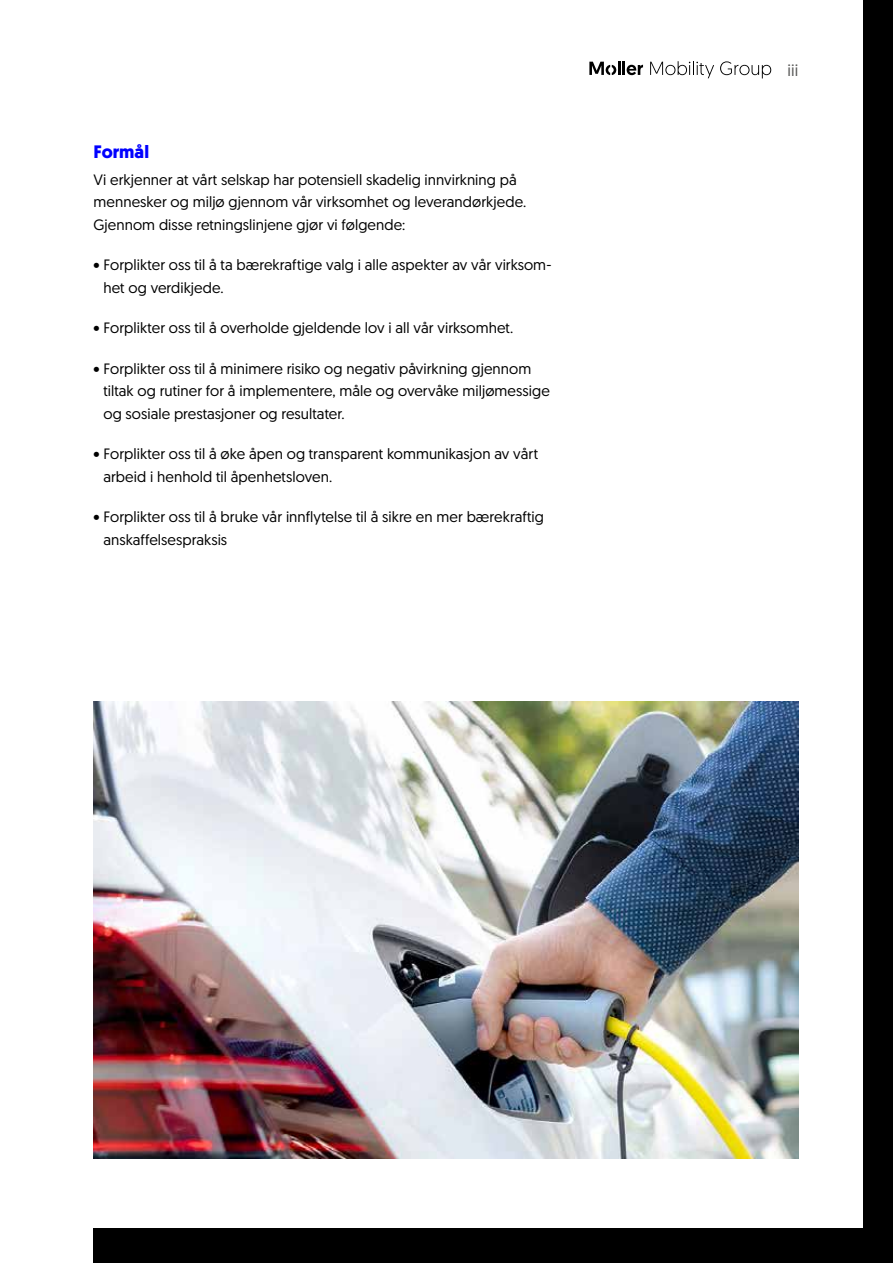
<style>
.page{position:relative;width:893px;height:1263px;background:#fff}
.page>*{position:absolute;margin:0;border:0;box-sizing:border-box;transform-origin:0 0}
.t1{font:700 18px "Moller";color:#00f}
.t2{font:16.5px "Moller";color:#575756}
.t3{font:15px/22.5px "Moller";letter-spacing:.005em;color:#000}
</style>
<div class="page">
<div style="left:94px;top:1229px;width:799px;height:34px;background:#000"></div>
<div style="left:863px;top:0;width:30px;height:1263px;background:#000"></div>
<svg style="left:650px;top:61px;width:64px;height:17px"></svg>
<svg style="left:720px;top:61px;width:51px;height:17px"></svg>
<hr style="left:622px;top:61px;width:3px;height:14px;background:#000">
<svg style="left:627px;top:65px;width:16px;height:10px"></svg>
<svg style="left:589px;top:61px;width:31px;height:14px"></svg>
<img style="left:94px;top:702px;width:704px;height:457px">
<p class="t1" style="left:94px;top:140px;width:57px">Formål</p>
<p class="t3" style="left:94px;top:168px;width:434px">Vi erkjenner at vårt selskap har potensiell skadelig innvirkning på mennesker og miljø gjennom vår virksomhet og leverandørkjede.<br>Gjennom disse retningslinjene gjør vi følgende:</p>
<p class="t3" style="left:103px;top:253px;width:449px;text-indent:-10px">• Forplikter oss til å ta bærekraftige valg i alle aspekter av vår virksom&shy;het og verdikjede.</p>
<p class="t3" style="left:94px;top:316px;width:421px">• Forplikter oss til å overholde gjeldende lov i all vår virksomhet.</p>
<p class="t3" style="left:103px;top:357px;width:448px;text-indent:-10px">• Forplikter oss til å minimere risiko og negativ påvirkning gjennom tiltak og rutiner for å implementere, måle og overvåke miljømessige og sosiale prestasjoner og resultater.</p>
<p class="t3" style="left:103px;top:442px;width:436px;text-indent:-10px">• Forplikter oss til å øke åpen og transparent kommunikasjon av vårt arbeid i henhold til åpenhetsloven.</p>
<p class="t3" style="left:103px;top:505px;width:442px;text-indent:-10px">• Forplikter oss til å bruke vår innflytelse til å sikre en mer bærekraftig anskaffelsespraksis</p>
<p class="t2" style="left:788px;top:60px;width:12px">iii</p>
</div>
